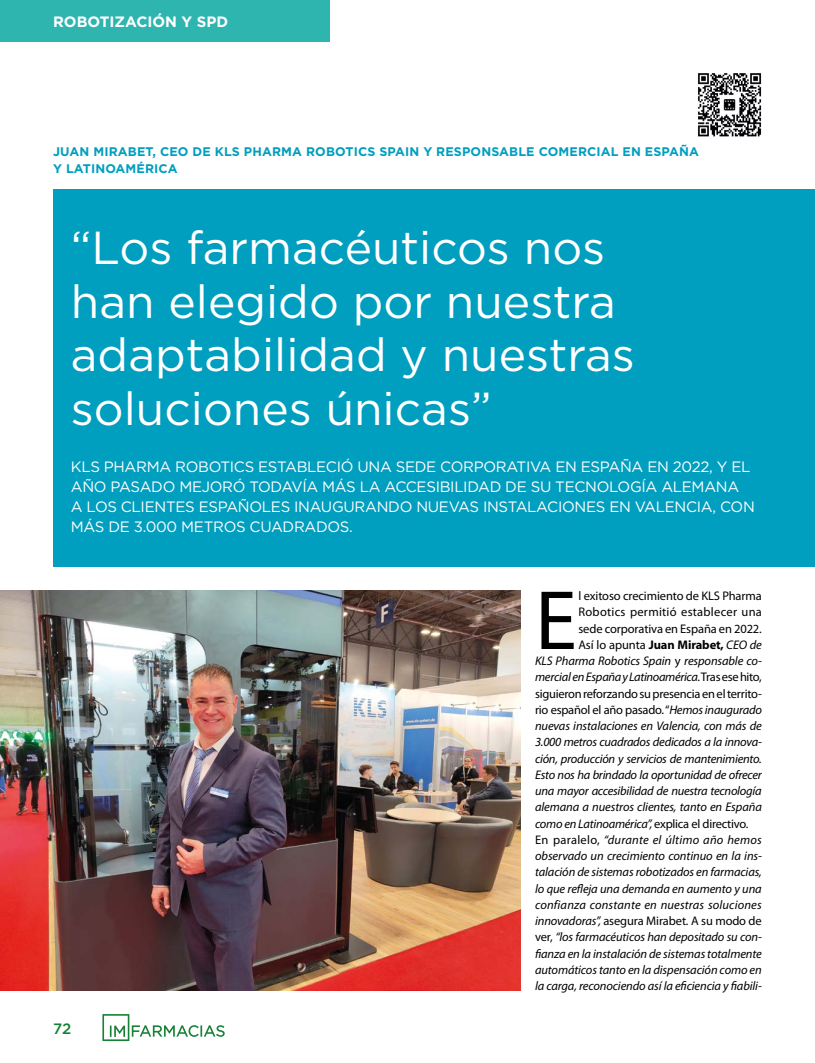
<style>
.page{position:relative;width:815px;height:1063px;background:#fff}
.page>*{position:absolute;margin:0;border:0;box-sizing:border-box;transform-origin:0 0}
.t1{font:84.88px "Myriad Pro";color:#000}
.t2{font:46.25px/53.8px "Gotham";color:#fff}
.t3{font:15px/20px "Gotham";letter-spacing:-.02em;color:#fff}
.t4{font:700 15px "Gotham";color:#fff}
.t5{font:500 15px "Gotham";color:#178236}
.t6{font:italic 12.5px "Myriad Pro";letter-spacing:-.01em;color:#000}
.t7{font:12.5px "Myriad Pro";letter-spacing:-.01em;color:#000}
.t8{font:700 12.5px/16.2px "Gotham";letter-spacing:.01em;color:#009ebf}
.t9{font:italic 12.5px "Myriad Pro";letter-spacing:.015em;color:#000}
.t10{font:italic 12.5px "Myriad Pro";letter-spacing:.02em;color:#000}
.t11{font:12.5px "Myriad Pro";letter-spacing:.02em;color:#000}
.t12{font:700 12.5px "Myriad Pro";letter-spacing:-.01em;color:#000}
.s1{font-weight:400}
.s2{font-weight:400;font-style:italic}
.s3{font-style:normal}
.s4{font-style:italic}
</style>
<div class="page">
<div style="left:0;top:0;width:330px;height:41px;background:#2fb5b0"></div>
<svg style="left:102px;top:1014px;width:123px;height:27px"></svg>
<div style="left:53px;top:189px;width:762px;height:377px;background:#009ebf"></div>
<img style="left:0;top:591px;width:521px;height:399px">
<img style="left:698px;top:73px;width:64px;height:64px">
<p class="t4" style="left:53px;top:13px;width:177px">ROBOTIZACIÓN Y SPD</p>
<p class="t8" style="left:53px;top:144px;width:647px">JUAN MIRABET, CEO DE KLS PHARMA ROBOTICS SPAIN Y RESPONSABLE COMERCIAL EN ESPAÑA<br>Y LATINOAMÉRICA</p>
<h2 class="t2" style="left:71px;top:220px;width:565px">“Los farmacéuticos nos han elegido por nuestra adaptabilidad y nuestras soluciones únicas”</h2>
<p class="t3" style="left:71px;top:456px;width:685px">KLS PHARMA ROBOTICS ESTABLECIÓ UNA SEDE CORPORATIVA EN ESPAÑA EN 2022, Y EL AÑO PASADO MEJORÓ TODAVÍA MÁS LA ACCESIBILIDAD DE SU TECNOLOGÍA ALEMANA A LOS CLIENTES ESPAÑOLES INAUGURANDO NUEVAS INSTALACIONES EN VALENCIA, CON MÁS DE 3.000 METROS CUADRADOS.</p>
<p class="t5" style="left:53px;top:1018px;width:20px">72</p>
<h1 class="t1" style="left:535px;top:568px;width:43px">E</h1>
<p class="t7" style="left:578px;top:588px;width:185px">l exitoso crecimiento de KLS Pharma</p>
<p class="t11" style="left:578px;top:605px;width:185px">Robotics permitió establecer una</p>
<p class="t7" style="left:578px;top:621px;width:185px">sede corporativa en España en 2022.</p>
<p class="t12" style="left:578px;top:637px;width:185px"><span class="s1">Así lo apunta</span> Juan Mirabet, <span class="s2">CEO de</span></p>
<p class="t6" style="left:535px;top:653px;width:228px">KLS Pharma Robotics Spain <span class="s3">y</span> responsable co-</p>
<p class="t6" style="left:535px;top:670px;width:228px">mercial en España y Latinoamérica<span class="s3">. Tras ese hito,</span></p>
<p class="t7" style="left:535px;top:686px;width:228px">siguieron reforzando su presencia en el territo-</p>
<p class="t7" style="left:535px;top:702px;width:228px">rio español el año pasado. “<span class="s4">Hemos inaugurado</span></p>
<p class="t6" style="left:535px;top:718px;width:228px">nuevas instalaciones en Valencia, con más de</p>
<p class="t6" style="left:535px;top:735px;width:228px">3.000 metros cuadrados dedicados a la innova-</p>
<p class="t6" style="left:535px;top:751px;width:228px">ción, producción y servicios de mantenimiento.</p>
<p class="t6" style="left:535px;top:767px;width:228px">Esto nos ha brindado la oportunidad de ofrecer</p>
<p class="t6" style="left:535px;top:783px;width:228px">una mayor accesibilidad de nuestra tecnología</p>
<p class="t6" style="left:535px;top:800px;width:228px">alemana a nuestros clientes, tanto en España</p>
<p class="t6" style="left:535px;top:816px;width:215px">como en Latinoamérica”, <span class="s3">explica el directivo.</span></p>
<p class="t10" style="left:535px;top:832px;width:228px"><span class="s3">En paralelo,</span> “durante el último año hemos</p>
<p class="t6" style="left:535px;top:848px;width:228px">observado un crecimiento continuo en la ins-</p>
<p class="t6" style="left:535px;top:865px;width:228px">talación de sistemas robotizados en farmacias,</p>
<p class="t6" style="left:535px;top:881px;width:228px">lo que refleja una demanda en aumento y una</p>
<p class="t9" style="left:535px;top:897px;width:228px">confianza constante en nuestras soluciones</p>
<p class="t7" style="left:535px;top:913px;width:228px"><span class="s4">innovadoras”,</span> asegura Mirabet<span class="s4">.</span> A su modo de</p>
<p class="t6" style="left:535px;top:930px;width:228px"><span class="s3">ver,</span> “los farmacéuticos han depositado su con-</p>
<p class="t6" style="left:535px;top:946px;width:228px">fianza en la instalación de sistemas totalmente</p>
<p class="t6" style="left:535px;top:962px;width:228px">automáticos tanto en la dispensación como en</p>
<p class="t6" style="left:535px;top:978px;width:228px">la carga, reconociendo así la eficiencia y fiabili-</p>
</div>
